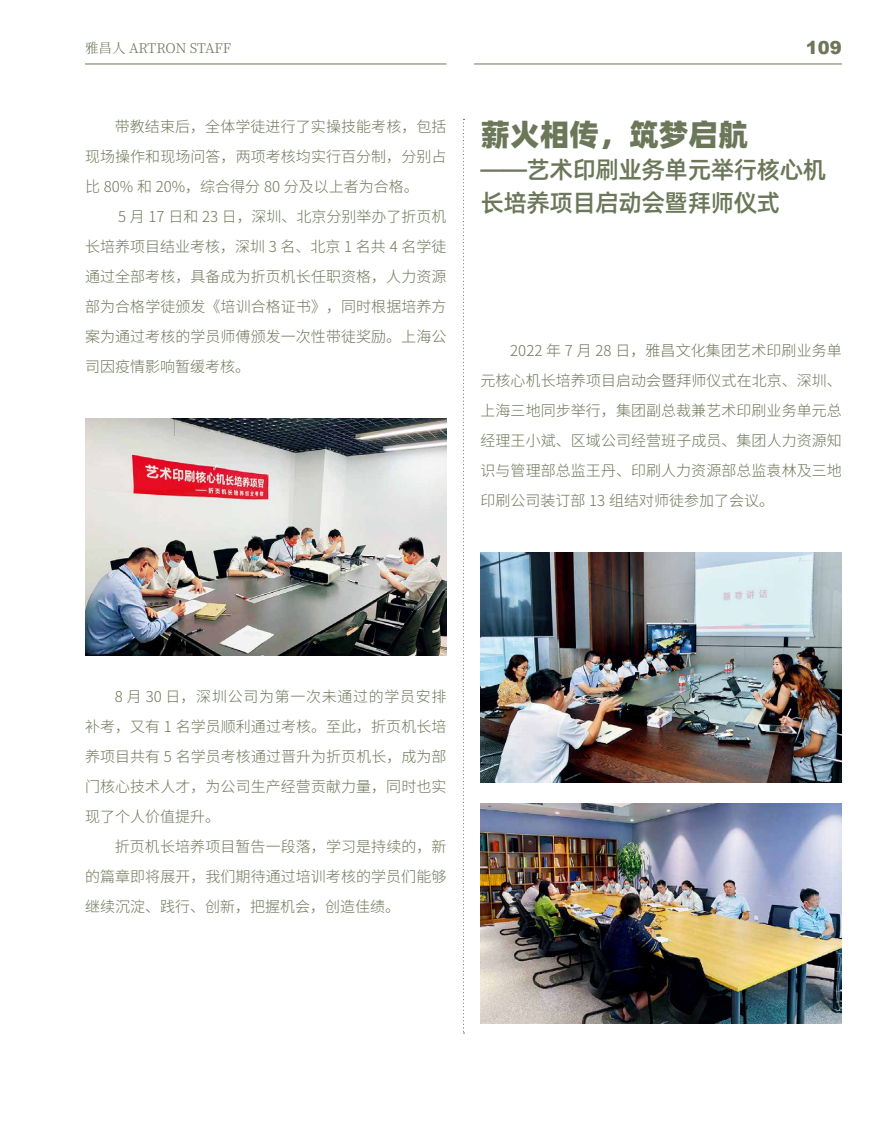
<style>
.page{position:relative;width:893px;height:1127px;background:#fff}
.page>*{position:absolute;margin:0;border:0;box-sizing:border-box;transform-origin:0 0}
.t1{font:30px "Alibaba Pu Hui Ti H";color:#6c7759}
.t2{font:24px/33px "Alibaba Pu Hui Ti M";letter-spacing:-.025em;color:#6c7759}
.t3{font:900 18px "Arial";color:#6c7759}
.t4{font:300 15px/30px "Source Han Sans CN";letter-spacing:.005em;color:#6c7759;text-align:justify}
.t5{font:300 13.5px "Source Han Serif CN";letter-spacing:-.01em;color:#6c7759}
</style>
<div class="page">
<hr style="left:85px;top:64px;width:361px;height:1px;background:#6c7759">
<hr style="left:474px;top:64px;width:368px;height:1px;background:#6c7759">
<svg style="left:463px;top:119px;width:1px;height:914px"></svg>
<img style="left:85px;top:419px;width:361px;height:236px">
<img style="left:480px;top:552px;width:362px;height:230px">
<img style="left:480px;top:803px;width:362px;height:220px">
<p class="t5" style="left:85px;top:40px;width:148px">雅昌人 ARTRON STAFF</p>
<p class="t3" style="left:806px;top:35px;width:38px">109</p>
<p class="t4" style="left:85px;top:112px;width:363px;text-indent:30px">带教结束后，全体学徒进行了实操技能考核，包括现场操作和现场问答，两项考核均实行百分制，分别占比 80% 和 20%，综合得分 80 分及以上者为合格。</p>
<p class="t4" style="left:85px;top:202px;width:363px;text-indent:33px">5 月 17 日和 23 日，深圳、北京分别举办了折页机长培养项目结业考核，深圳 3 名、北京 1 名共 4 名学徒通过全部考核，具备成为折页机长任职资格，人力资源部为合格学徒颁发《培训合格证书》，同时根据培养方案为通过考核的学员师傅颁发一次性带徒奖励。上海公司因疫情影响暂缓考核。</p>
<h1 class="t1" style="left:480px;top:109px;width:269px">薪火相传，筑梦启航</h1>
<h2 class="t2" style="left:480px;top:152px;width:347px">——艺术印刷业务单元举行核心机长培养项目启动会暨拜师仪式</h2>
<p class="t4" style="left:480px;top:335px;width:363px;text-indent:30px">2022 年 7 月 28 日，雅昌文化集团艺术印刷业务单元核心机长培养项目启动会暨拜师仪式在北京、深圳、上海三地同步举行，集团副总裁兼艺术印刷业务单元总经理王小斌、区域公司经营班子成员、集团人力资源知识与管理部总监王丹、印刷人力资源部总监袁林及三地印刷公司装订部 13 组结对师徒参加了会议。</p>
<p class="t4" style="left:85px;top:681px;width:363px;text-indent:30px">8 月 30 日，深圳公司为第一次未通过的学员安排补考，又有 1 名学员顺利通过考核。至此，折页机长培养项目共有 5 名学员考核通过晋升为折页机长，成为部门核心技术人才，为公司生产经营贡献力量，同时也实现了个人价值提升。</p>
<p class="t4" style="left:85px;top:831px;width:363px;text-indent:30px">折页机长培养项目暂告一段落，学习是持续的，新的篇章即将展开，我们期待通过培训考核的学员们能够继续沉淀、践行、创新，把握机会，创造佳绩。</p>
</div>
